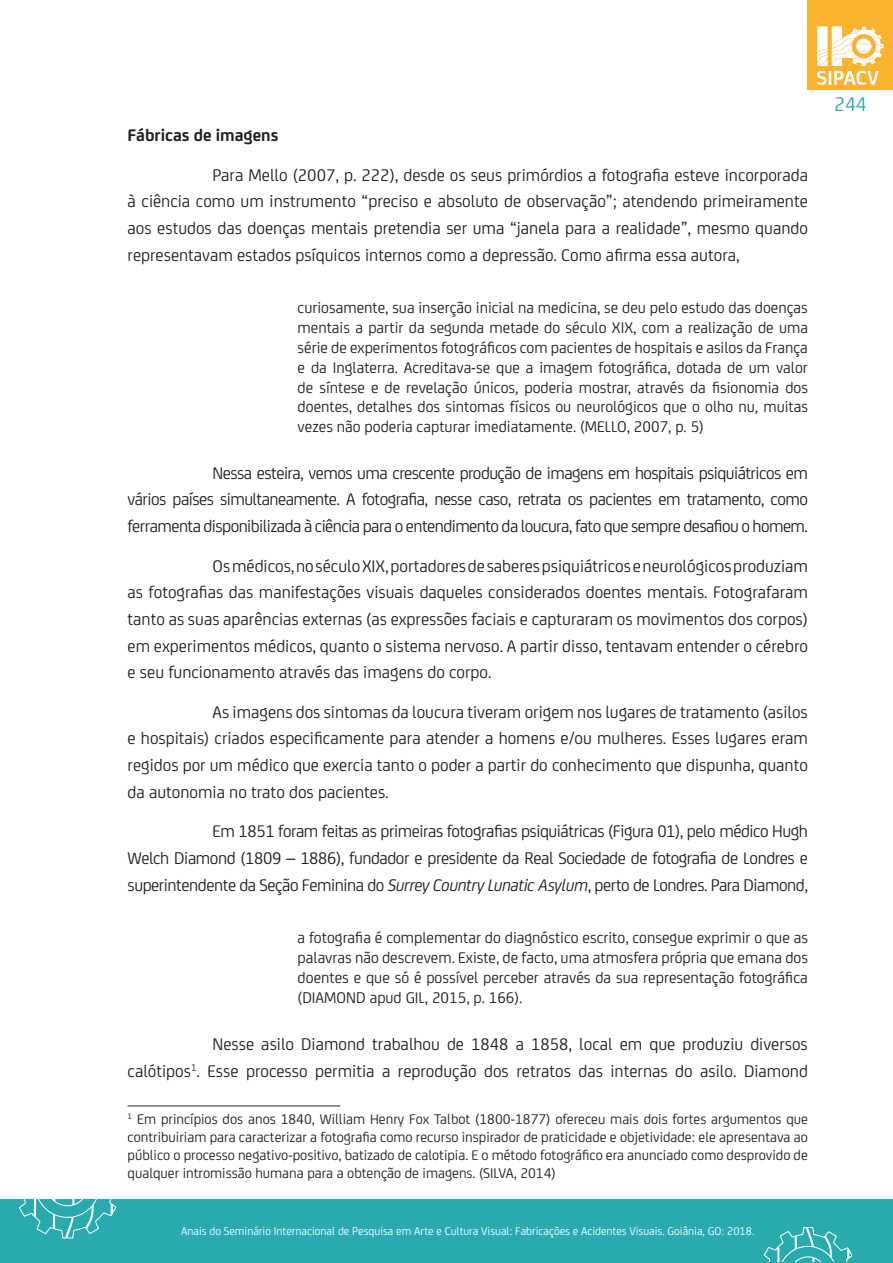
<style>
.page{position:relative;width:893px;height:1263px;background:#fff}
.page>*{position:absolute;margin:0;border:0;box-sizing:border-box;transform-origin:0 0}
.t1{font:21px "FS Joey";color:#28aaae}
.texto_corrido{font:18px/26.7px "FS Joey";color:#231f20;text-align:justify}
.texto_corrido-2{font:700 18px "FS Joey";color:#231f20}
.citações{font:16.5px/19.8px "FS Joey";color:#231f20;text-align:justify}
.notas_de_rodapé{font:15px/18px "FS Joey";color:#231f20;text-align:justify}
.t2{font:12px "FS Joey";color:#fff}
.s1{font-style:italic}
</style>
<div class="page">
<div style="left:808px;top:0;width:85px;height:89px;background:#fbb22e"></div>
<svg style="left:817px;top:26px;width:67px;height:59px"></svg>
<div style="left:0;top:1199px;width:893px;height:64px;background:#28aaae"></div>
<svg style="left:18px;top:1199px;width:99px;height:40px"></svg>
<svg style="left:763px;top:1227px;width:90px;height:35px"></svg>
<hr style="left:128px;top:1105px;width:212px;height:1px;background:#231f20">
<p class="texto_corrido-2" style="left:128px;top:122px;width:152px">Fábricas de imagens</p>
<p class="texto_corrido" style="left:128px;top:160px;width:682px;text-indent:85px">Para Mello (2007, p. 222), desde os seus primórdios a fotografia esteve incorporada à ciência como um instrumento “preciso e absoluto de observação”; atendendo primeiramente aos estudos das doenças mentais pretendia ser uma “janela para a realidade”, mesmo quando representavam estados psíquicos internos como a depressão. Como afirma essa autora,</p>
<p class="citações" style="left:298px;top:297px;width:512px">curiosamente, sua inserção inicial na medicina, se deu pelo estudo das doenças mentais a partir da segunda metade do século XIX, com a realização de uma série de experimentos fotográficos com pacientes de hospitais e asilos da França e da Inglaterra. Acreditava-se que a imagem fotográfica, dotada de um valor de síntese e de revelação únicos, poderia mostrar, através da fisionomia dos doentes, detalhes dos sintomas físicos ou neurológicos que o olho nu, muitas vezes não poderia capturar imediatamente. (MELLO, 2007, p. 5)</p>
<p class="texto_corrido" style="left:128px;top:458px;width:682px;text-indent:85px">Nessa esteira, vemos uma crescente produção de imagens em hospitais psiquiátricos em vários países simultaneamente. A fotografia, nesse caso, retrata os pacientes em tratamento, como ferramenta disponibilizada à ciência para o entendimento da loucura, fato que sempre desafiou o homem.</p>
<p class="texto_corrido" style="left:128px;top:551px;width:682px;text-indent:85px">Os médicos, no século XIX, portadores de saberes psiquiátricos e neurológicos produziam as fotografias das manifestações visuais daqueles considerados doentes mentais. Fotografaram tanto as suas aparências externas (as expressões faciais e capturaram os movimentos dos corpos) em experimentos médicos, quanto o sistema nervoso. A partir disso, tentavam entender o cérebro e seu funcionamento através das imagens do corpo.</p>
<p class="texto_corrido" style="left:128px;top:697px;width:682px;text-indent:85px">As imagens dos sintomas da loucura tiveram origem nos lugares de tratamento (asilos e hospitais) criados especificamente para atender a homens e/ou mulheres. Esses lugares eram regidos por um médico que exercia tanto o poder a partir do conhecimento que dispunha, quanto da autonomia no trato dos pacientes.</p>
<p class="texto_corrido" style="left:128px;top:817px;width:682px;text-indent:85px">Em 1851 foram feitas as primeiras fotografias psiquiátricas (Figura 01), pelo médico Hugh Welch Diamond (1809 – 1886), fundador e presidente da Real Sociedade de fotografia de Londres e superintendente da Seção Feminina do <span class="s1">Surrey Country Lunatic Asylum</span>, perto de Londres. Para Diamond,</p>
<p class="citações" style="left:298px;top:927px;width:512px">a fotografia é complementar do diagnóstico escrito, consegue exprimir o que as palavras não descrevem. Existe, de facto, uma atmosfera própria que emana dos doentes e que só é possível perceber através da sua representação fotográfica (DIAMOND apud GIL, 2015, p. 166).</p>
<p class="texto_corrido" style="left:128px;top:1029px;width:682px;text-align:right">Nesse asilo Diamond trabalhou de 1848 a 1858, local em que produziu diversos<br>calótipos<sup>1</sup>. Esse processo permitia a reprodução dos retratos das internas do asilo. Diamond</p>
<p class="notas_de_rodapé" style="left:128px;top:1109px;width:682px"><sup>1</sup> Em princípios dos anos 1840, William Henry Fox Talbot (1800-1877) ofereceu mais dois fortes argumentos que contribuiriam para caracterizar a fotografia como recurso inspirador de praticidade e objetividade: ele apresentava ao público o processo negativo-positivo, batizado de calotipia. E o método fotográfico era anunciado como desprovido de qualquer intromissão humana para a obtenção de imagens. (SILVA, 2014)</p>
<p class="t2" style="left:181px;top:1223px;width:575px">Anais do Seminário Internacional de Pesquisa em Arte e Cultura Visual: Fabricações e Acidentes Visuais. Goiânia, GO: 2018.</p>
<p class="t1" style="left:834px;top:90px;width:34px">244</p>
</div>
